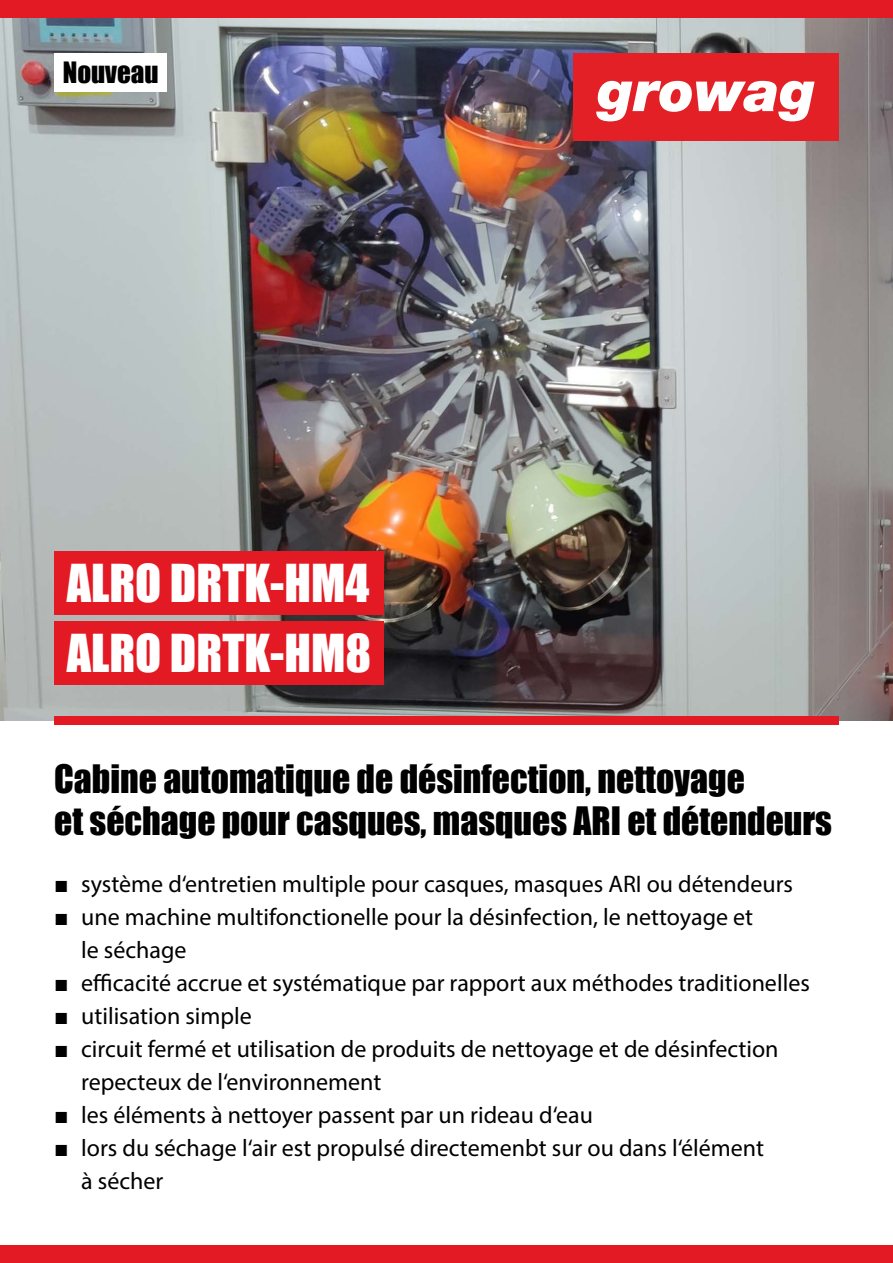
<style>
.page{position:relative;width:893px;height:1263px;background:#fff}
.page>*{position:absolute;margin:0;border:0;box-sizing:border-box;transform-origin:0 0}
.t1{font:48px/70.5px "Impact";color:#fff}
.t2{font:36px/42px "Impact";color:#000}
.t3{font:27px "Impact";color:#000}
.t4{font:24px/33px "Myriad Pro";color:#000}
.s1{font-family:"Impact"}
</style>
<div class="page">
<img style="left:0;top:17px;width:893px;height:704px">
<div style="left:54px;top:551px;width:330px;height:63px;background:#e31a23"></div>
<div style="left:54px;top:621px;width:330px;height:64px;background:#e31a23"></div>
<div style="left:0;top:0;width:893px;height:17px;background:#e31a23"></div>
<div style="left:54px;top:716px;width:785px;height:9px;background:#e31a23"></div>
<div style="left:54px;top:53px;width:113px;height:38px;background:#fff"></div>
<div style="left:573px;top:53px;width:266px;height:87px;background:#e22025"></div>
<svg style="left:596px;top:81px;width:219px;height:40px"></svg>
<div style="left:0;top:1246px;width:893px;height:17px;background:#e31a23"></div>
<p class="t3" style="left:63px;top:51px;width:97px">Nouveau</p>
<h1 class="t1" style="left:67px;top:546px;width:306px">ALRO DRTK-HM4<br>ALRO DRTK-HM8</h1>
<h2 class="t2" style="left:54px;top:756px;width:779px">Cabine automatique de désinfection, nettoyage<br>et séchage pour casques, masques ARI et détendeurs</h2>
<p class="t4" style="left:54px;top:867px;width:740px"><span class="s1">■</span> système d‘entretien multiple pour casques, masques ARI ou détendeurs</p>
<p class="t4" style="left:81px;top:900px;width:673px;text-indent:-27px"><span class="s1">■</span> une machine multifonctionelle pour la désinfection, le nettoyage et le séchage</p>
<p class="t4" style="left:54px;top:966px;width:757px"><span class="s1">■</span> efficacité accrue et systématique par rapport aux méthodes traditionelles</p>
<p class="t4" style="left:54px;top:999px;width:199px"><span class="s1">■</span> utilisation simple</p>
<p class="t4" style="left:81px;top:1032px;width:699px;text-indent:-27px"><span class="s1">■</span> circuit fermé et utilisation de produits de nettoyage et de désinfection repecteux de l‘environnement</p>
<p class="t4" style="left:54px;top:1098px;width:540px"><span class="s1">■</span> les éléments à nettoyer passent par un rideau d‘eau</p>
<p class="t4" style="left:81px;top:1131px;width:684px;text-indent:-27px"><span class="s1">■</span> lors du séchage l‘air est propulsé directemenbt sur ou dans l‘élément à sécher</p>
</div>
